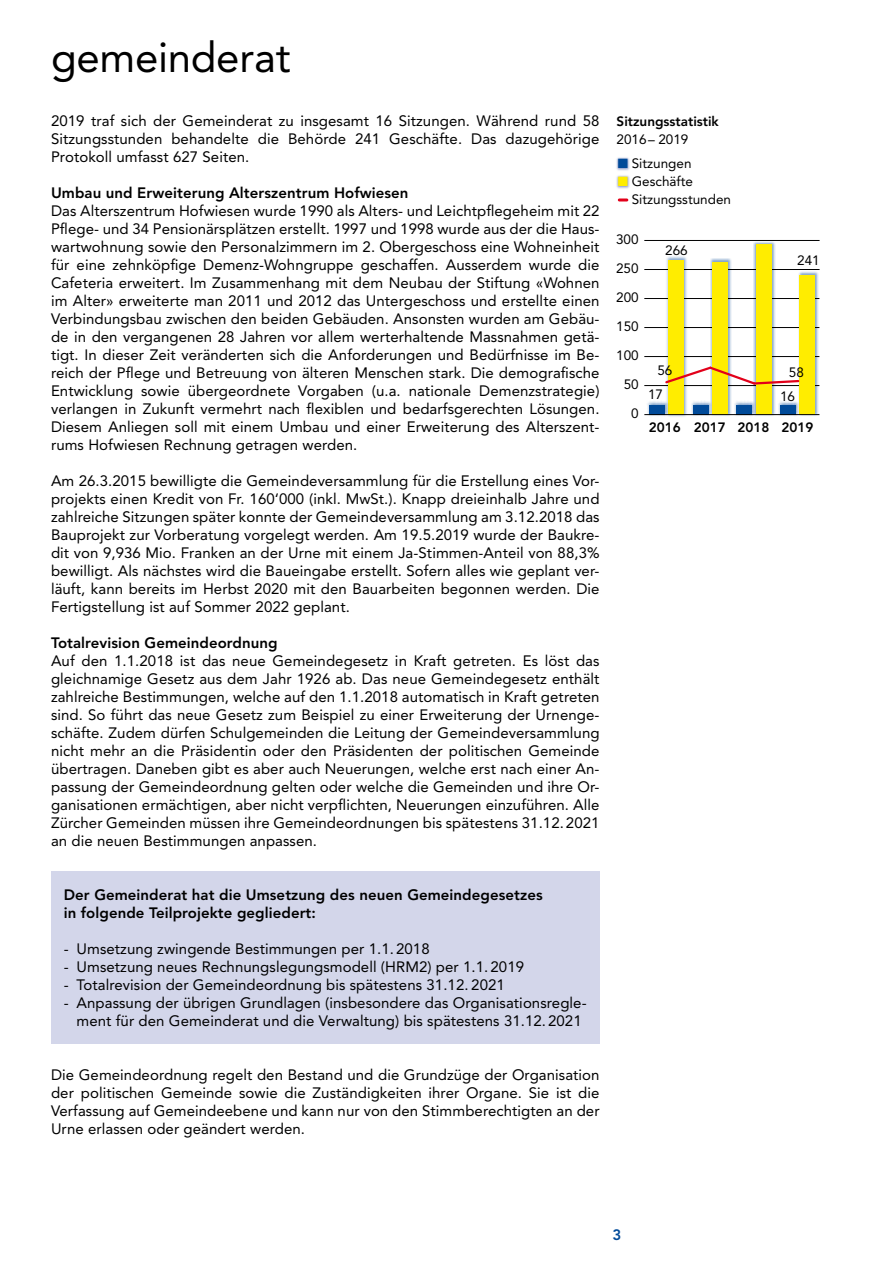
<style>
.page{position:relative;width:893px;height:1263px;background:#fff}
.page>*{position:absolute;margin:0;border:0;box-sizing:border-box;transform-origin:0 0}
.t1{font:42px "Avenir";letter-spacing:-.005em;color:#000}
.t2{font:15px/18px "Avenir";letter-spacing:.005em;color:#000;text-align:justify}
.t3{font:800 15px/18px "Avenir";letter-spacing:.005em;color:#000}
.t4{font:800 15px "Avenir";color:#004a99}
.t5{font:13.5px/29px "Avenir";color:#000}
.t6{font:800 13.5px "Avenir";color:#000}
.s1{color:#004a99}
.s2{color:#ffed00}
</style>
<div class="page">
<hr style="left:644px;top:327px;width:175px;height:1px;background:#000">
<hr style="left:644px;top:356px;width:175px;height:1px;background:#000">
<hr style="left:644px;top:385px;width:175px;height:1px;background:#000">
<hr style="left:644px;top:298px;width:175px;height:1px;background:#000">
<hr style="left:644px;top:240px;width:176px;height:1px;background:#000">
<hr style="left:644px;top:269px;width:176px;height:1px;background:#000">
<img style="left:666px;top:256px;width:24px;height:161px">
<div style="left:669px;top:260px;width:15px;height:155px;background:#ffed00"></div>
<img style="left:710px;top:258px;width:23px;height:158px">
<div style="left:712px;top:262px;width:16px;height:153px;background:#ffed00"></div>
<img style="left:647px;top:400px;width:22px;height:17px">
<div style="left:649px;top:405px;width:16px;height:10px;background:#004a99"></div>
<img style="left:690px;top:400px;width:23px;height:16px">
<div style="left:693px;top:405px;width:15px;height:10px;background:#004a99"></div>
<img style="left:754px;top:241px;width:22px;height:175px">
<div style="left:756px;top:245px;width:15px;height:170px;background:#ffed00"></div>
<img style="left:734px;top:400px;width:24px;height:16px">
<div style="left:737px;top:405px;width:15px;height:10px;background:#004a99"></div>
<img style="left:616px;top:157px;width:29px;height:84px">
<img style="left:797px;top:271px;width:23px;height:145px">
<div style="left:799px;top:275px;width:16px;height:140px;background:#ffed00"></div>
<img style="left:777px;top:400px;width:24px;height:16px">
<div style="left:780px;top:405px;width:16px;height:10px;background:#004a99"></div>
<hr style="left:644px;top:414px;width:175px;height:1px;background:#000">
<svg style="left:619px;top:198px;width:8px;height:3px"></svg>
<svg style="left:664px;top:365px;width:136px;height:21px"></svg>
<div style="left:51px;top:871px;width:549px;height:173px;background:#d3d6ea"></div>
<h1 class="t1" style="left:51px;top:33px;width:241px">gemeinderat</h1>
<p class="t2" style="left:51px;top:112px;width:550px">2019 traf sich der Gemeinderat zu insgesamt 16 Sitzungen. Während rund 58<br>Sitzungsstunden behandelte die Behörde 241 Geschäfte. Das dazugehörige Protokoll umfasst 627 Seiten.</p>
<p class="t3" style="left:51px;top:184px;width:359px">Umbau und Erweiterung Alterszentrum Hofwiesen</p>
<p class="t2" style="left:51px;top:202px;width:550px">Das Alterszentrum Hofwiesen wurde 1990 als Alters- und Leichtpflegeheim mit 22<br>Pflege- und 34 Pensionärsplätzen erstellt. 1997 und 1998 wurde aus der die Haus&shy;wartwohnung sowie den Personalzimmern im 2. Obergeschoss eine Wohneinheit für eine zehnköpfige Demenz-Wohngruppe geschaffen. Ausserdem wurde die Cafeteria erweitert. Im Zusammenhang mit dem Neubau der Stiftung «Wohnen im Alter» erweiterte man 2011 und 2012 das Untergeschoss und erstellte einen Verbindungsbau zwischen den beiden Gebäuden. Ansonsten wurden am Gebäu&shy;de in den vergangenen 28 Jahren vor allem werterhaltende Massnahmen getä&shy;tigt. In dieser Zeit veränderten sich die Anforderungen und Bedürfnisse im Be&shy;reich der Pflege und Betreuung von älteren Menschen stark. Die demografische Entwicklung sowie übergeordnete Vorgaben (u.a. nationale Demenzstrategie) verlangen in Zukunft vermehrt nach flexiblen und bedarfsgerechten Lösungen.<br>Diesem Anliegen soll mit einem Umbau und einer Erweiterung des Alterszent&shy;rums Hofwiesen Rechnung getragen werden.</p>
<p class="t2" style="left:51px;top:472px;width:550px">Am 26.3.2015 bewilligte die Gemeindeversammlung für die Erstellung eines Vor&shy;projekts einen Kredit von Fr. 160‘000 (inkl. MwSt.). Knapp dreieinhalb Jahre und zahlreiche Sitzungen später konnte der Gemeindeversammlung am 3.12.2018 das Bauprojekt zur Vorberatung vorgelegt werden. Am 19.5.2019 wurde der Baukre&shy;dit von 9,936 Mio. Franken an der Urne mit einem Ja-Stimmen-Anteil von 88,3% bewilligt. Als nächstes wird die Baueingabe erstellt. Sofern alles wie geplant ver&shy;läuft, kann bereits im Herbst 2020 mit den Bauarbeiten begonnen werden. Die Fertigstellung ist auf Sommer 2022 geplant.</p>
<p class="t3" style="left:51px;top:634px;width:228px">Totalrevision Gemeindeordnung</p>
<p class="t2" style="left:51px;top:652px;width:550px">Auf den 1.1.2018 ist das neue Gemeindegesetz in Kraft getreten. Es löst das gleichnamige Gesetz aus dem Jahr 1926 ab. Das neue Gemeindegesetz enthält zahlreiche Bestimmungen, welche auf den 1.1.2018 automatisch in Kraft getreten sind. So führt das neue Gesetz zum Beispiel zu einer Erweiterung der Urnenge&shy;schäfte. Zudem dürfen Schulgemeinden die Leitung der Gemeindeversammlung nicht mehr an die Präsidentin oder den Präsidenten der politischen Gemeinde übertragen. Daneben gibt es aber auch Neuerungen, welche erst nach einer An&shy;passung der Gemeindeordnung gelten oder welche die Gemeinden und ihre Or&shy;ganisationen ermächtigen, aber nicht verpflichten, Neuerungen einzuführen. Alle Zürcher Gemeinden müssen ihre Gemeindeordnungen bis spätestens 31.12.2021 an die neuen Bestimmungen anpassen.</p>
<p class="t3" style="left:64px;top:886px;width:480px">Der Gemeinderat hat die Umsetzung des neuen Gemeindegesetzes in folgende Teilprojekte gegliedert:</p>
<p class="t2" style="left:64px;top:940px;width:367px">- Umsetzung zwingende Bestimmungen per 1.1.2018</p>
<p class="t2" style="left:64px;top:958px;width:462px">- Umsetzung neues Rechnungslegungsmodell (HRM2) per 1.1.2019</p>
<p class="t2" style="left:64px;top:976px;width:443px">- Totalrevision der Gemeindeordnung bis spätestens 31.12. 2021</p>
<p class="t2" style="left:64px;top:994px;width:524px;text-align:center">- Anpassung der übrigen Grundlagen (insbesondere das Organisationsregle&shy;ment für den Gemeinderat und die Verwaltung) bis spätestens 31.12.2021</p>
<p class="t2" style="left:51px;top:1066px;width:550px">Die Gemeindeordnung regelt den Bestand und die Grundzüge der Organisation der politischen Gemeinde sowie die Zuständigkeiten ihrer Organe. Sie ist die Verfassung auf Gemeindeebene und kann nur von den Stimmberechtigten an der Urne erlassen oder geändert werden.</p>
<p class="t6" style="left:617px;top:113px;width:104px">Sitzungsstatistik</p>
<p class="t5" style="left:617px;top:125px;width:73px">2016– 2019</p>
<p class="t5" style="left:618px;top:149px;width:75px"><span class="s1">■</span> Sitzungen</p>
<p class="t5" style="left:632px;top:173px;width:101px;line-height:18px;text-indent:-14px"><span class="s2">■</span> Geschäfte<br>Sitzungsstunden</p>
<p class="t5" style="left:665px;top:236px;width:24px">266</p>
<p class="t5" style="left:616px;top:225px;width:24px">300<br>250</p>
<p class="t5" style="left:616px;top:283px;width:24px">200</p>
<p class="t5" style="left:797px;top:246px;width:24px">241</p>
<p class="t5" style="left:616px;top:312px;width:24px;text-align:right">150<br>100<br>50<br>0</p>
<p class="t5" style="left:657px;top:356px;width:17px">56</p>
<p class="t5" style="left:789px;top:358px;width:17px">58</p>
<p class="t5" style="left:648px;top:380px;width:17px">17</p>
<p class="t5" style="left:780px;top:382px;width:17px">16</p>
<p class="t6" style="left:649px;top:419px;width:166px">2016 2017 2018 2019</p>
<p class="t4" style="left:612px;top:1226px;width:10px">3</p>
</div>
